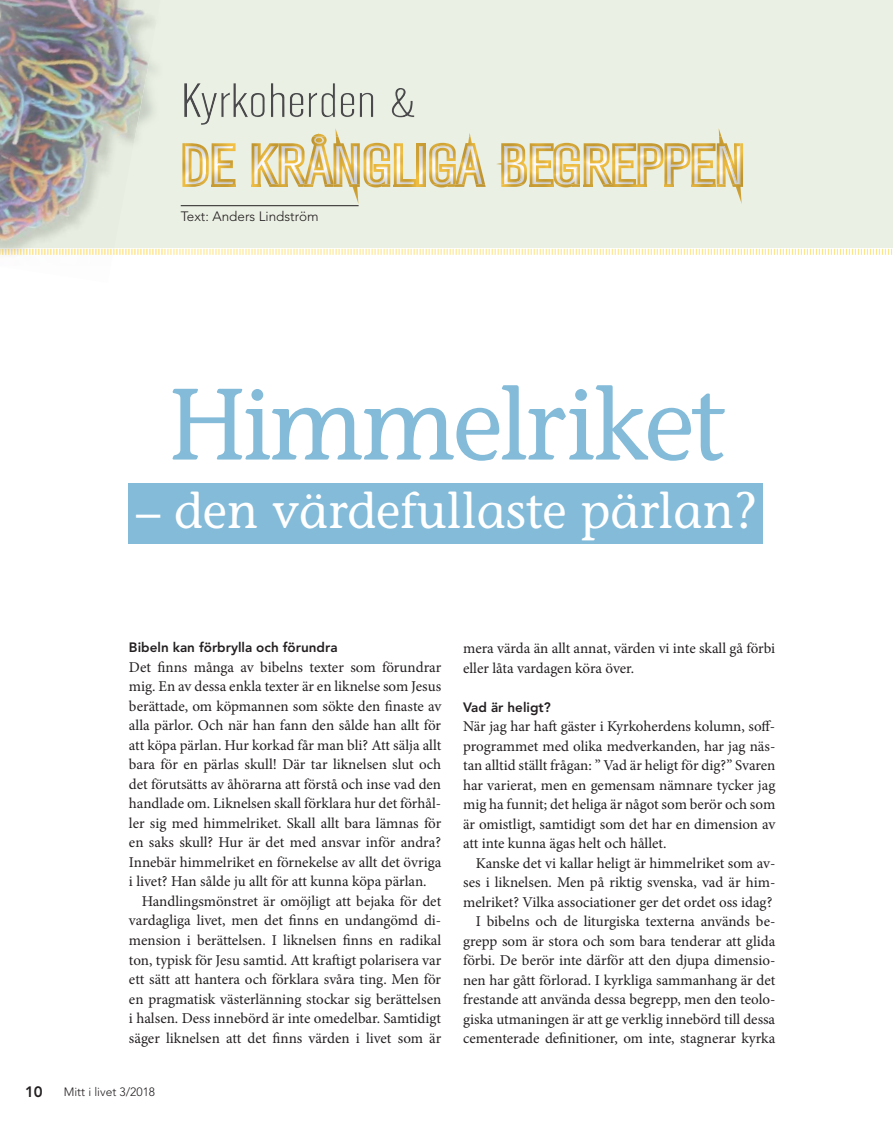
<style>
.page{position:relative;width:893px;height:1127px;background:#fff}
.page>*{position:absolute;margin:0;border:0;box-sizing:border-box;transform-origin:0 0}
.t1{font:101.1px "Stone Informal";letter-spacing:-.045em;color:#83bbd9}
.t2{font:49.5px "Stone Informal";color:#fff}
.t3{font:15px/19.5px "Minion Pro";color:#231f20}
.t4{font:800 15px "Avenir";color:#231f20}
.t5{font:800 13.5px "Avenir";color:#231f20}
.t6{font:300 13.5px "Avenir";color:#231f20}
.t7{font:300 12px "Avenir";color:#231f20}
</style>
<div class="page">
<svg style="left:164px;top:249px;width:728px;height:6px"></svg>
<div style="left:1px;top:0;width:892px;height:248px;background:#eaf0e3"></div>
<img style="left:114px;top:248px;width:49px;height:7px">
<img style="left:1px;top:248px;width:113px;height:1px">
<img style="left:1px;top:249px;width:113px;height:6px">
<img style="left:1px;top:0;width:154px;height:248px">
<img style="left:184px;top:83px;width:230px;height:42px">
<img style="left:182px;top:143px;width:19px;height:44px">
<img style="left:212px;top:185px;width:23px;height:2px">
<svg style="left:252px;top:185px;width:9px;height:2px"></svg>
<svg style="left:269px;top:185px;width:19px;height:2px"></svg>
<svg style="left:325px;top:185px;width:8px;height:2px"></svg>
<img style="left:303px;top:133px;width:22px;height:54px">
<img style="left:333px;top:185px;width:27px;height:19px">
<svg style="left:335px;top:128px;width:3px;height:9px"></svg>
<svg style="left:368px;top:185px;width:14px;height:2px"></svg>
<img style="left:394px;top:185px;width:22px;height:2px">
<svg style="left:416px;top:185px;width:9px;height:2px"></svg>
<svg style="left:433px;top:185px;width:15px;height:2px"></svg>
<img style="left:455px;top:133px;width:31px;height:54px">
<img style="left:501px;top:185px;width:22px;height:2px">
<img style="left:530px;top:185px;width:24px;height:2px">
<svg style="left:557px;top:185px;width:15px;height:2px"></svg>
<svg style="left:602px;top:185px;width:10px;height:2px"></svg>
<svg style="left:584px;top:185px;width:9px;height:2px"></svg>
<img style="left:612px;top:185px;width:24px;height:2px">
<svg style="left:637px;top:185px;width:10px;height:2px"></svg>
<svg style="left:664px;top:185px;width:10px;height:2px"></svg>
<img style="left:692px;top:185px;width:23px;height:2px">
<img style="left:717px;top:143px;width:26px;height:61px">
<svg style="left:719px;top:129px;width:3px;height:8px"></svg>
<img style="left:363px;top:137px;width:354px;height:48px">
<img style="left:561px;top:142px;width:18px;height:1px">
<img style="left:580px;top:151px;width:4px;height:34px">
<img style="left:372px;top:142px;width:83px;height:18px">
<img style="left:211px;top:137px;width:93px;height:48px">
<img style="left:185px;top:143px;width:24px;height:42px">
<img style="left:212px;top:143px;width:24px;height:42px">
<img style="left:252px;top:143px;width:27px;height:42px">
<img style="left:279px;top:143px;width:25px;height:42px">
<img style="left:304px;top:137px;width:29px;height:48px">
<img style="left:333px;top:137px;width:27px;height:48px">
<img style="left:364px;top:143px;width:26px;height:42px">
<img style="left:394px;top:143px;width:22px;height:42px">
<img style="left:416px;top:143px;width:9px;height:42px">
<img style="left:429px;top:143px;width:26px;height:42px">
<img style="left:455px;top:137px;width:30px;height:48px">
<img style="left:496px;top:143px;width:31px;height:42px">
<svg style="left:510px;top:151px;width:7px;height:9px"></svg>
<img style="left:530px;top:143px;width:23px;height:42px">
<img style="left:553px;top:143px;width:27px;height:42px">
<img style="left:610px;top:143px;width:80px;height:42px">
<img style="left:584px;top:143px;width:26px;height:42px">
<svg style="left:674px;top:151px;width:7px;height:11px"></svg>
<img style="left:692px;top:143px;width:23px;height:42px">
<img style="left:717px;top:137px;width:23px;height:48px">
<hr style="left:181px;top:205px;width:178px;height:1px;background:#231f20">
<div style="left:128px;top:484px;width:635px;height:60px;background:#83bbd9"></div>
<p class="t6" style="left:181px;top:210px;width:140px">Text: Anders Lindström</p>
<h1 class="t1" style="left:168px;top:385px;width:558px">Himmelriket</h1>
<h2 class="t2" style="left:136px;top:492px;width:622px">– den värdefullaste pärlan?</h2>
<p class="t5" style="left:129px;top:642px;width:210px">Bibeln kan förbrylla och förundra</p>
<p class="t3" style="left:129px;top:659px;width:314px">Det finns många av bibelns texter som förundrar</p>
<p class="t3" style="left:129px;top:678px;width:314px">mig. En av dessa enkla texter är en liknelse som Jesus</p>
<p class="t3" style="left:129px;top:698px;width:314px">berättade, om köpmannen som sökte den finaste av</p>
<p class="t3" style="left:129px;top:717px;width:314px">alla pärlor. Och när han fann den sålde han allt för</p>
<p class="t3" style="left:129px;top:737px;width:314px">att köpa pärlan. Hur korkad får man bli? Att sälja allt</p>
<p class="t3" style="left:129px;top:756px;width:314px">bara för en pärlas skull! Där tar liknelsen slut och</p>
<p class="t3" style="left:129px;top:776px;width:314px">det förutsätts av åhörarna att förstå och inse vad den</p>
<p class="t3" style="left:129px;top:795px;width:314px">handlade om. Liknelsen skall förklara hur det förhål-</p>
<p class="t3" style="left:129px;top:815px;width:314px">ler sig med himmelriket. Skall allt bara lämnas för</p>
<p class="t3" style="left:129px;top:834px;width:314px">en saks skull? Hur är det med ansvar inför andra?</p>
<p class="t3" style="left:129px;top:854px;width:314px">Innebär himmelriket en förnekelse av allt det övriga</p>
<p class="t3" style="left:129px;top:873px;width:299px">i livet? Han sålde ju allt för att kunna köpa pärlan.</p>
<p class="t3" style="left:142px;top:893px;width:301px">Handlingsmönstret är omöjligt att bejaka för det</p>
<p class="t3" style="left:129px;top:912px;width:314px">vardagliga livet, men det finns en undangömd di-</p>
<p class="t3" style="left:129px;top:932px;width:314px">mension i berättelsen. I liknelsen finns en radikal</p>
<p class="t3" style="left:129px;top:951px;width:314px">ton, typisk för Jesu samtid. Att kraftigt polarisera var</p>
<p class="t3" style="left:129px;top:971px;width:314px">ett sätt att hantera och förklara svåra ting. Men för</p>
<p class="t3" style="left:129px;top:990px;width:314px">en pragmatisk västerlänning stockar sig berättelsen</p>
<p class="t3" style="left:129px;top:1010px;width:314px">i halsen. Dess innebörd är inte omedelbar. Sam tidigt</p>
<p class="t3" style="left:129px;top:1029px;width:314px">säger liknelsen att det finns värden i livet som är</p>
<p class="t4" style="left:25px;top:1085px;width:19px">10</p>
<p class="t7" style="left:64px;top:1087px;width:93px">Mitt i livet 3/2018</p>
<p class="t3" style="left:463px;top:640px;width:314px">mera värda än allt annat, värden vi inte skall gå förbi eller låta vardagen köra över.</p>
<p class="t5" style="left:463px;top:701px;width:89px">Vad är heligt?</p>
<p class="t3" style="left:463px;top:718px;width:314px;text-align:justify">När jag har haft gäster i Kyrkoherdens kolumn, soff&shy;programmet med olika medverkanden, har jag näs&shy;tan alltid ställt frågan: ” Vad är heligt för dig?” Svaren har varierat, men en gemensam nämnare tycker jag mig ha funnit; det heliga är något som berör och som är omistligt, samtidigt som det har en dimension av att inte kunna ägas helt och hållet.</p>
<p class="t3" style="left:463px;top:854px;width:314px;text-align:right">Kanske det vi kallar heligt är himmelriket som av&shy;ses i liknelsen. Men på riktig svenska, vad är him&shy;melriket? Vilka associationer ger det ordet oss idag?<br>I bibelns och de liturgiska texterna används be&shy;grepp som är stora och som bara tenderar att glida förbi. De berör inte därför att den djupa dimensio&shy;nen har gått förlorad. I kyrkliga sammanhang är det frestande att använda dessa begrepp, men den teolo&shy;giska utmaningen är att ge verklig innebörd till dessa cementerade definitioner, om inte, stagnerar kyrka</p>
</div>
